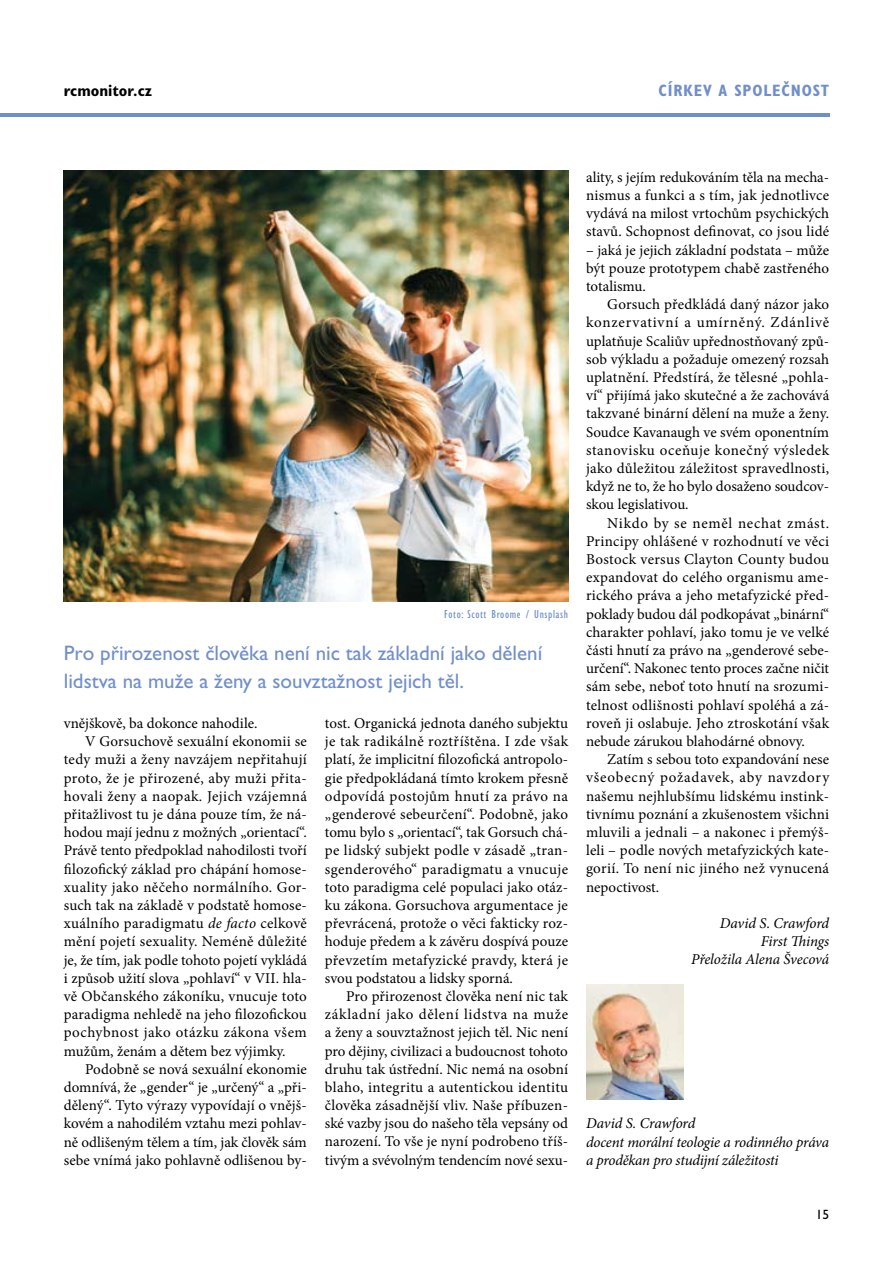
<style>
.page{position:relative;width:893px;height:1263px;background:#fff}
.page>*{position:absolute;margin:0;border:0;box-sizing:border-box;transform-origin:0 0}
.t1{font:21px/28.5px "Gill Sans Std";color:#708fc9}
.t2{font:700 condensed 16.5px "Gill Sans Std";letter-spacing:.05em;color:#708fc9}
.t3{font:700 condensed 16.5px "Gill Sans Std";color:#000}
.t4{font:15px/18.1px "Minion Pro";letter-spacing:.005em;color:#000;text-align:justify}
.t5{font:italic 15px/18.1px "Minion Pro";letter-spacing:-.015em;color:#000;text-align:right}
.t6{font:15px "Minion Pro";letter-spacing:.03em;color:#000}
.t7{font:15px "Minion Pro";letter-spacing:.035em;color:#000}
.t8{font:13.5px "Gill Sans Std";color:#000}
.t9{font:condensed 12px "Gill Sans Std";letter-spacing:.05em;color:#708fc9}
.s1{font-style:italic}
</style>
<div class="page">
<hr style="left:0;top:113px;width:829px;height:4px;background:#708fc9">
<img style="left:586px;top:984px;width:98px;height:115px">
<img style="left:64px;top:170px;width:504px;height:432px">
<p class="t3" style="left:64px;top:81px;width:90px">RCMONITOR.CZ</p>
<p class="t2" style="left:658px;top:81px;width:134px">CÍRKEV A SPO LEČNOST</p>
<p class="t9" style="left:444px;top:608px;width:125px">Foto: Scott Broome / Unsplash</p>
<h1 class="t1" style="left:64px;top:639px;width:480px">Pro přirozenost člověka není nic tak základní jako dělení lidstva na muže a ženy a souvztažnost jejich těl.</h1>
<p class="t4" style="left:64px;top:714px;width:195px">vnějškově, ba dokonce nahodile.</p>
<p class="t4" style="left:85px;top:732px;width:223px">V Gorsuchově sexuální ekonomii se</p>
<p class="t4" style="left:64px;top:751px;width:245px">tedy muži a ženy navzájem nepřitahují</p>
<p class="t4" style="left:64px;top:769px;width:245px">proto, že je přirozené, aby muži přita-</p>
<p class="t6" style="left:64px;top:786px;width:245px">hovali ženy a naopak. Jejich vzájemná</p>
<p class="t4" style="left:64px;top:805px;width:245px">přitažlivost tu je dána pouze tím, že ná-</p>
<p class="t4" style="left:64px;top:823px;width:245px">hodou mají jednu z možných „orientací“.</p>
<p class="t4" style="left:64px;top:842px;width:245px">Právě tento předpoklad nahodilosti tvoří</p>
<p class="t4" style="left:64px;top:860px;width:245px">filozofický základ pro chápání homose-</p>
<p class="t6" style="left:64px;top:877px;width:245px">xuality jako něčeho normálního. Gor-</p>
<p class="t4" style="left:64px;top:896px;width:245px">such tak na základě v podstatě homose-</p>
<p class="t4" style="left:64px;top:914px;width:245px">xuálního paradigmatu <span class="s1">de facto</span> celkově</p>
<p class="t4" style="left:64px;top:932px;width:245px">mění pojetí sexuality. Neméně důležité</p>
<p class="t4" style="left:64px;top:951px;width:245px">je, že tím, jak podle tohoto pojetí vykládá</p>
<p class="t4" style="left:64px;top:969px;width:245px">i způsob užití slova „pohlaví“ v VII. hla-</p>
<p class="t4" style="left:64px;top:987px;width:245px">vě Občanského zákoníku, vnucuje toto</p>
<p class="t4" style="left:64px;top:1005px;width:245px">paradigma nehledě na jeho filozofickou</p>
<p class="t7" style="left:64px;top:1022px;width:245px">pochybnost jako otázku zákona všem</p>
<p class="t4" style="left:64px;top:1042px;width:223px">mužům, ženám a dětem bez výjimky.</p>
<p class="t4" style="left:85px;top:1060px;width:223px">Podobně se nová sexuální ekonomie</p>
<p class="t4" style="left:64px;top:1078px;width:245px">domnívá, že „gender“ je „určený“ a „při-</p>
<p class="t4" style="left:64px;top:1096px;width:245px">dělený“. Tyto výrazy vypovídají o vnějš-</p>
<p class="t4" style="left:64px;top:1114px;width:245px">kovém a nahodilém vztahu mezi pohlav-</p>
<p class="t4" style="left:64px;top:1133px;width:245px">ně odlišeným tělem a tím, jak člověk sám</p>
<p class="t4" style="left:64px;top:1151px;width:245px">sebe vnímá jako pohlavně odlišenou by-</p>
<p class="t4" style="left:325px;top:714px;width:245px">tost. Organická jednota daného subjektu je tak radikálně roztříštěna. I zde však platí, že implicitní filozofická antropolo&shy;gie předpokládaná tímto krokem přesně odpovídá postojům hnutí za právo na „genderové sebeurčení“. Podobně, jako tomu bylo s „orientací“, tak Gorsuch chá&shy;pe lidský subjekt podle v zásadě „tran&shy;sgenderového“ paradigmatu a vnucuje toto paradigma celé populaci jako otáz&shy;ku zákona. Gorsuchova argumentace je převrácená, protože o věci fakticky roz&shy;hoduje předem a k závěru dospívá pouze převzetím metafyzické pravdy, která je svou podstatou a lidsky sporná.</p>
<p class="t4" style="left:325px;top:987px;width:245px;text-indent:21px">Pro přirozenost člověka není nic tak základní jako dělení lidstva na muže a ženy a souvztažnost jejich těl. Nic není pro dějiny, civilizaci a budoucnost tohoto druhu tak ústřední. Nic nemá na osobní blaho, integritu a autentickou identitu člověka zásadnější vliv. Naše příbuzen&shy;ské vazby jsou do našeho těla vepsány od narození. To vše je nyní podrobeno tříš&shy;tivým a svévolným tendencím nové sexu-</p>
<p class="t4" style="left:586px;top:168px;width:245px">ality, s jejím redukováním těla na mecha&shy;nismus a funkci a s tím, jak jednotlivce vydává na milost vrtochům psychických stavů. Schopnost definovat, co jsou lidé</p>
<p class="t4" style="left:586px;top:241px;width:245px">– jaká je jejich základní podstata – může být pouze prototypem chabě zastřeného totalismu.</p>
<p class="t4" style="left:586px;top:295px;width:245px;text-indent:21px">Gorsuch předkládá daný názor jako konzervativní a umírněný. Zdánlivě uplatňuje Scaliův upřednostňovaný způ&shy;sob výkladu a požaduje omezený rozsah uplatnění. Předstírá, že tělesné „pohla&shy;ví“ přijímá jako skutečné a že zachovává takzvané binární dělení na muže a ženy.<br>Soudce Kavanaugh ve svém oponentním stanovisku oceňuje konečný výsledek jako důležitou záležitost spravedlnosti, když ne to, že ho bylo dosaženo soudcov&shy;skou legislativou.</p>
<p class="t4" style="left:586px;top:514px;width:245px;text-indent:21px">Nikdo by se neměl nechat zmást.<br>Principy ohlášené v rozhodnutí ve věci Bostock versus Clayton County budou expandovat do celého organismu ame&shy;rického práva a jeho metafyzické před&shy;poklady budou dál podkopávat „binární“ charakter pohlaví, jako tomu je ve velké části hnutí za právo na „genderové sebe&shy;určení“. Nakonec tento proces začne ničit sám sebe, neboť toto hnutí na srozumi&shy;telnost odlišnosti pohlaví spoléhá a zá&shy;roveň ji oslabuje. Jeho ztroskotání však nebude zárukou blahodárné obnovy.</p>
<p class="t4" style="left:586px;top:750px;width:245px;text-indent:21px">Zatím s sebou toto expandování nese všeobecný požadavek, aby navzdory našemu nejhlubšímu lidskému instink&shy;tivnímu poznání a zkušenostem všichni mluvili a jednali – a nakonec i přemýš&shy;leli – podle nových metafyzických kate&shy;gorií. To není nic jiného než vynucená nepoctivost.</p>
<p class="t5" style="left:691px;top:914px;width:140px">David S. Crawford<br>First Things<br>Přeložila Alena Švecová</p>
<p class="t5" style="left:586px;top:1114px;width:245px;text-align:left">David S. Crawford<br>docent morální teologie a rodinného práva a proděkan pro studijní záležitosti</p>
<p class="t8" style="left:816px;top:1207px;width:15px">15</p>
</div>
